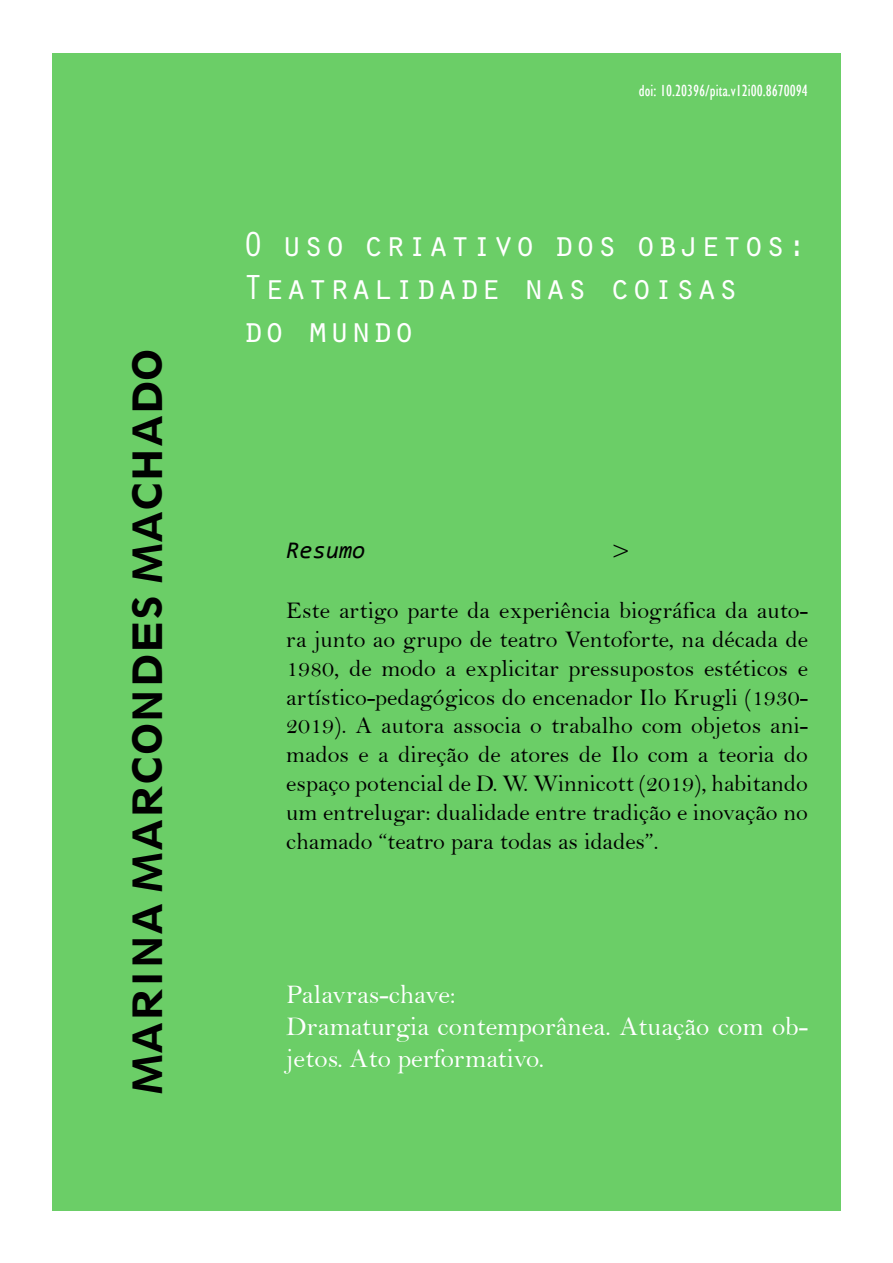
<style>
.page{position:relative;width:893px;height:1263px;background:#fff}
.page>*{position:absolute;margin:0;border:0;box-sizing:border-box;transform-origin:0 0}
.t1{font:800 37.8px "Geometric 212 BT";color:#000}
.t2{font:36px/43.2px "Orator Std";color:#fff}
.t3{font:27px/32.4px "Bell";color:#fff}
.t4{font:27px "Bell";color:#000}
.t5{font:24px/28.8px "Bell";color:#000;text-align:justify}
.t6{font:italic 24px "Consolas";color:#000}
.t7{font:condensed 16.5px "Gill Sans";color:#fff}
</style>
<div class="page">
<div style="left:52px;top:53px;width:789px;height:1158px;background:#6bce67"></div>
<h1 class="t1" style="left:123px;top:1095px;width:748px;rotate:-90deg">Marina Marcondes Machado</h1>
<p class="t7" style="left:639px;top:81px;width:170px">doi: 10.20396/pita.v12i00.8670094</p>
<h2 class="t2" style="left:242px;top:221px;width:567px">O uso criativo dos objetos:<br>Teatralidade nas coisas<br>do mundo</h2>
<p class="t6" style="left:286px;top:534px;width:81px">Resumo</p>
<p class="t4" style="left:612px;top:533px;width:20px">&gt;</p>
<p class="t5" style="left:286px;top:596px;width:523px">Este artigo parte da experiência biográfica da auto&shy;ra junto ao grupo de teatro Ventoforte, na década de 1980, de modo a explicitar pressupostos estéticos e artístico-pedagógicos do encenador Ilo Krugli (1930- 2019). A autora associa o trabalho com objetos ani&shy;mados e a direção de atores de Ilo com a teoria do espaço potencial de D. W. Winnicott (2019), habitando um entrelugar: dualidade entre tradição e inovação no chamado “teatro para todas as idades”.</p>
<p class="t3" style="left:286px;top:978px;width:523px">Palavras-chave:<br>Dramaturgia contemporânea. Atuação com ob&shy;jetos. Ato performativo.</p>
</div>
